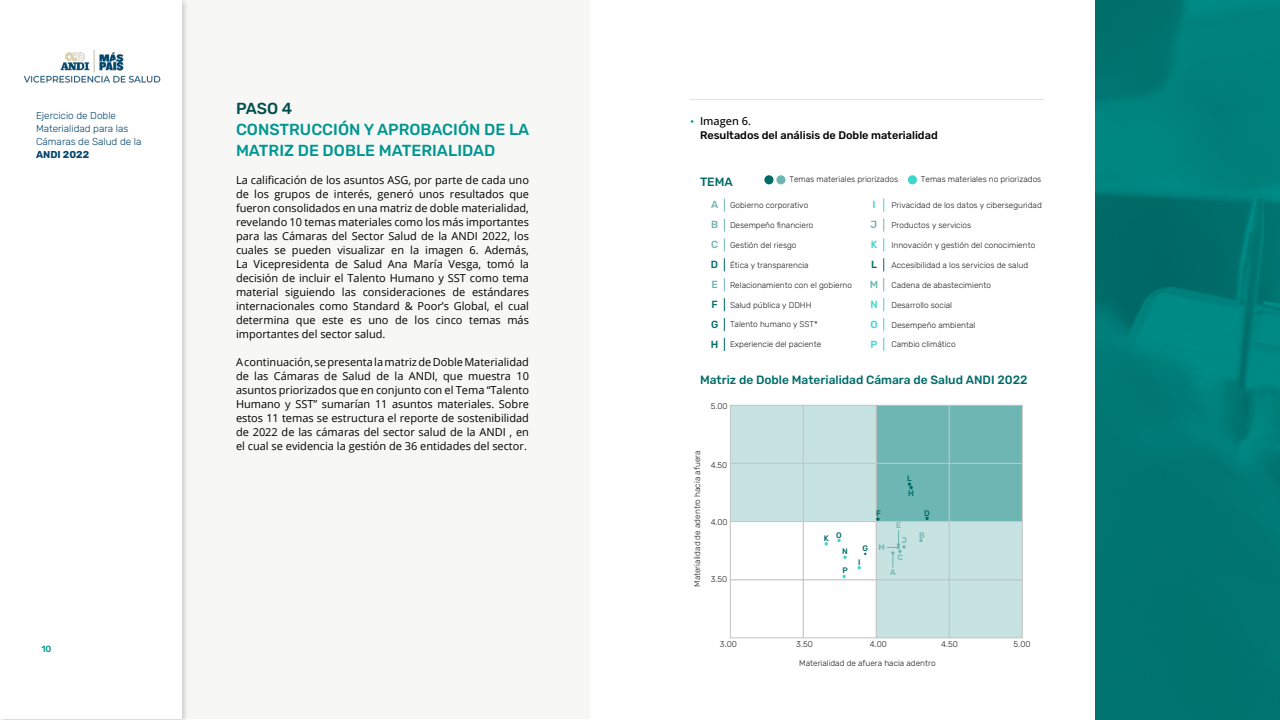
<style>
.page{position:relative;width:1280px;height:720px;background:#fff}
.page>*{position:absolute;margin:0;border:0;box-sizing:border-box;transform-origin:0 0}
.t1{font:500 16px/21px "Rubik";color:#009691}
.t2{font:500 16px "Rubik";color:#004e4d}
.t3{font:500 12px "Rubik";color:#006c69}
.t4{font:11px/14px "Open Sans";color:#000;text-align:justify}
.t5{font:500 11px "Rubik";color:#000}
.t6{font:500 11px "Open Sans";color:#000}
.t7{font:500 10.3px/19.9px "Rubik";color:#6eb6b4}
.t8{font:500 10.3px/19.9px "Rubik";color:#006c69;text-align:justify}
.t9{font:500 10.3px/19.9px "Rubik";color:#3dd7cc;text-align:justify}
.t10{font:300 10px/13px "Rubik";color:#07466d}
.t11{font:700 10px "Rubik";color:#07466d}
.t12{font:500 9px "Rubik";color:#009691}
.t13{font:300 8.3px "Rubik";color:#231f20}
.t14{font:500 8px "Rubik";color:#006c69}
.t15{font:500 8px "Rubik";color:#6eb6b4}
.s1{font-family:"Rubik";color:#009691}
</style>
<div class="page">
<div style="left:171px;top:1px;width:419px;height:718px;background:#f7f8f6"></div>
<hr style="left:690px;top:99px;width:354px;height:1px;background:#e5e4e4">
<img style="left:1096px;top:0;width:184px;height:720px">
<div style="left:730px;top:579px;width:74px;height:59px;border:1px solid #c4c4c4"></div>
<div style="left:803px;top:579px;width:74px;height:59px;border:1px solid #c4c4c4"></div>
<div style="left:876px;top:580px;width:73px;height:58px;background:#c6e2e1"></div>
<div style="left:876px;top:579px;width:74px;height:59px;border:1px solid #c4c4c4"></div>
<div style="left:949px;top:580px;width:73px;height:58px;background:#c6e2e1"></div>
<div style="left:949px;top:579px;width:74px;height:59px;border:1px solid #c4c4c4"></div>
<div style="left:730px;top:405px;width:73px;height:58px;background:#c6e2e1"></div>
<div style="left:730px;top:405px;width:74px;height:59px;border:1px solid #c4c4c4"></div>
<div style="left:803px;top:405px;width:73px;height:58px;background:#c6e2e1"></div>
<div style="left:803px;top:405px;width:74px;height:59px;border:1px solid #c4c4c4"></div>
<div style="left:876px;top:405px;width:73px;height:58px;background:#6eb6b4"></div>
<div style="left:876px;top:405px;width:74px;height:59px;border:1px solid #c4c4c4"></div>
<div style="left:949px;top:405px;width:73px;height:58px;background:#6eb6b4"></div>
<div style="left:949px;top:405px;width:74px;height:59px;border:1px solid #c4c4c4"></div>
<div style="left:730px;top:463px;width:73px;height:59px;background:#c6e2e1"></div>
<div style="left:730px;top:463px;width:74px;height:59px;border:1px solid #c4c4c4"></div>
<div style="left:803px;top:463px;width:73px;height:59px;background:#c6e2e1"></div>
<div style="left:803px;top:463px;width:74px;height:59px;border:1px solid #c4c4c4"></div>
<div style="left:876px;top:463px;width:73px;height:59px;background:#6eb6b4"></div>
<div style="left:876px;top:463px;width:74px;height:59px;border:1px solid #c4c4c4"></div>
<div style="left:949px;top:463px;width:73px;height:59px;background:#6eb6b4"></div>
<div style="left:949px;top:463px;width:74px;height:59px;border:1px solid #c4c4c4"></div>
<div style="left:730px;top:521px;width:74px;height:59px;border:1px solid #c4c4c4"></div>
<div style="left:803px;top:521px;width:74px;height:59px;border:1px solid #c4c4c4"></div>
<div style="left:876px;top:522px;width:73px;height:58px;background:#c6e2e1"></div>
<div style="left:876px;top:521px;width:74px;height:59px;border:1px solid #c4c4c4"></div>
<div style="left:949px;top:522px;width:73px;height:58px;background:#c6e2e1"></div>
<div style="left:949px;top:521px;width:74px;height:59px;border:1px solid #c4c4c4"></div>
<div style="left:764px;top:175px;width:10px;height:9px;background:#006c69;border-radius:50%"></div>
<div style="left:776px;top:175px;width:10px;height:9px;background:#6eb6b4;border-radius:50%"></div>
<div style="left:908px;top:175px;width:9px;height:9px;background:#3dd7cc;border-radius:50%"></div>
<svg style="left:724px;top:199px;width:1px;height:13px"></svg>
<svg style="left:724px;top:218px;width:1px;height:14px"></svg>
<svg style="left:724px;top:238px;width:1px;height:13px"></svg>
<svg style="left:724px;top:258px;width:1px;height:13px"></svg>
<svg style="left:724px;top:278px;width:1px;height:13px"></svg>
<svg style="left:724px;top:298px;width:1px;height:13px"></svg>
<svg style="left:724px;top:318px;width:1px;height:13px"></svg>
<svg style="left:724px;top:338px;width:1px;height:13px"></svg>
<svg style="left:883px;top:199px;width:1px;height:13px"></svg>
<svg style="left:883px;top:218px;width:1px;height:14px"></svg>
<svg style="left:883px;top:238px;width:1px;height:13px"></svg>
<svg style="left:883px;top:258px;width:1px;height:13px"></svg>
<svg style="left:883px;top:278px;width:1px;height:13px"></svg>
<svg style="left:883px;top:298px;width:1px;height:13px"></svg>
<svg style="left:883px;top:318px;width:1px;height:13px"></svg>
<svg style="left:883px;top:338px;width:1px;height:13px"></svg>
<svg style="left:925px;top:517px;width:4px;height:3px"></svg>
<svg style="left:876px;top:517px;width:4px;height:4px"></svg>
<svg style="left:837px;top:539px;width:4px;height:3px"></svg>
<svg style="left:825px;top:542px;width:3px;height:4px"></svg>
<svg style="left:843px;top:556px;width:4px;height:3px"></svg>
<svg style="left:842px;top:575px;width:4px;height:3px"></svg>
<svg style="left:908px;top:482px;width:5px;height:7px"></svg>
<svg style="left:919px;top:539px;width:4px;height:3px"></svg>
<svg style="left:887px;top:530px;width:19px;height:38px"></svg>
<div style="left:0;top:0;width:189px;height:720px;background:#000;opacity:.2"></div>
<div style="left:0;top:0;width:182px;height:720px;background:#fff"></div>
<img style="left:23px;top:49px;width:138px;height:34px">
<p class="t10" style="left:36px;top:110px;width:107px">Ejercicio de Doble<br>Materialidad para las<br>Cámaras de Salud de la</p>
<p class="t11" style="left:36px;top:149px;width:55px">ANDI 2022</p>
<p class="t12" style="left:41px;top:644px;width:12px">10</p>
<h1 class="t2" style="left:236px;top:99px;width:58px">PASO 4</h1>
<h1 class="t1" style="left:236px;top:119px;width:295px">CONSTRUCCIÓN Y APROBACIÓN DE LA<br>MATRIZ DE DOBLE MATERIALIDAD</h1>
<p class="t4" style="left:236px;top:173px;width:295px">La calificación de los asuntos ASG, por parte de cada uno de los grupos de interés, generó unos resultados que fueron consolidados en una matriz de doble materialidad, revelando 10 temas materiales como los más importantes para las Cámaras del Sector Salud de la ANDI 2022, los cuales se pueden visualizar en la imagen 6. Además, La Vicepresidenta de Salud Ana María Vesga, tomó la decisión de incluir el Talento Humano y SST como tema material siguiendo las consideraciones de estándares internacionales como Standard &amp; Poor’s Global, el cual determina que este es uno de los cinco temas más importantes del sector salud.</p>
<p class="t4" style="left:236px;top:355px;width:295px">A continuación, se presenta la matriz de Doble Materialidad de las Cámaras de Salud de la ANDI, que muestra 10 asuntos priorizados que en conjunto con el Tema “Talento Humano y SST” sumarían 11 asuntos materiales. Sobre estos 11 temas se estructura el reporte de sostenibilidad de 2022 de las cámaras del sector salud de la ANDI , en el cual se evidencia la gestión de 36 entidades del sector.</p>
<p class="t6" style="left:690px;top:113px;width:63px"><span class="s1">•</span> Imagen 6.</p>
<p class="t5" style="left:700px;top:129px;width:239px">Resultados del análisis de Doble materialidad</p>
<p class="t3" style="left:700px;top:175px;width:34px">TEMA</p>
<p class="t13" style="left:789px;top:175px;width:110px">Temas materiales priorizados</p>
<p class="t13" style="left:921px;top:175px;width:122px">Temas materiales no priorizados</p>
<p class="t7" style="left:711px;top:195px;width:9px">A</p>
<p class="t7" style="left:711px;top:215px;width:9px">B<br>C</p>
<p class="t8" style="left:711px;top:255px;width:9px">D</p>
<p class="t7" style="left:711px;top:275px;width:8px">E</p>
<p class="t8" style="left:711px;top:294px;width:9px">F G H</p>
<p class="t13" style="left:730px;top:200px;width:80px">Gobierno corporativo</p>
<p class="t13" style="left:730px;top:220px;width:85px">Desempeño financiero</p>
<p class="t13" style="left:730px;top:240px;width:68px">Gestión del riesgo</p>
<p class="t13" style="left:730px;top:260px;width:80px">Ética y transparencia</p>
<p class="t13" style="left:730px;top:280px;width:124px">Relacionamiento con el gobierno</p>
<p class="t13" style="left:730px;top:300px;width:83px">Salud pública y DDHH</p>
<p class="t13" style="left:730px;top:320px;width:89px">Talento humano y SST*</p>
<p class="t13" style="left:730px;top:340px;width:93px">Experiencie del paciente</p>
<p class="t9" style="left:872px;top:195px;width:5px">I</p>
<p class="t7" style="left:871px;top:215px;width:8px">J</p>
<p class="t9" style="left:871px;top:235px;width:8px">K</p>
<p class="t8" style="left:871px;top:255px;width:7px">L</p>
<p class="t7" style="left:870px;top:275px;width:10px">M</p>
<p class="t9" style="left:870px;top:294px;width:9px">N O P</p>
<p class="t13" style="left:891px;top:200px;width:152px">Privacidad de los datos y ciberseguridad</p>
<p class="t13" style="left:891px;top:220px;width:81px">Productos y servicios</p>
<p class="t13" style="left:891px;top:240px;width:145px">Innovación y gestión del conocimiento</p>
<p class="t13" style="left:891px;top:260px;width:138px">Accesibilidad a los servicios de salud</p>
<p class="t13" style="left:891px;top:280px;width:101px">Cadena de abastecimiento</p>
<p class="t13" style="left:891px;top:300px;width:62px">Desarrollo social</p>
<p class="t13" style="left:891px;top:320px;width:85px">Desempeño ambiental</p>
<p class="t13" style="left:891px;top:340px;width:66px">Cambio climático</p>
<p class="t3" style="left:700px;top:373px;width:329px">Matriz de Doble Materialidad Cámara de Salud ANDI 2022</p>
<p class="t13" style="left:711px;top:402px;width:18px">5.00</p>
<p class="t13" style="left:693px;top:587px;width:138px;rotate:-90deg">Materialidad de adentro hacia afuera</p>
<p class="t13" style="left:711px;top:460px;width:18px">4.50</p>
<p class="t13" style="left:711px;top:517px;width:19px">4.00</p>
<p class="t13" style="left:711px;top:575px;width:18px">3.50</p>
<p class="t14" style="left:907px;top:474px;width:6px">L</p>
<p class="t14" style="left:908px;top:489px;width:7px">H</p>
<p class="t14" style="left:876px;top:509px;width:6px">F</p>
<p class="t14" style="left:924px;top:509px;width:7px">D</p>
<p class="t15" style="left:896px;top:521px;width:6px">E</p>
<p class="t14" style="left:836px;top:530px;width:7px">O</p>
<p class="t14" style="left:824px;top:534px;width:7px">K</p>
<p class="t14" style="left:842px;top:547px;width:7px">N</p>
<p class="t14" style="left:842px;top:566px;width:7px">P</p>
<p class="t14" style="left:863px;top:543px;width:7px">G</p>
<p class="t14" style="left:858px;top:557px;width:4px">I</p>
<p class="t15" style="left:879px;top:542px;width:8px">M</p>
<p class="t15" style="left:902px;top:536px;width:7px">J</p>
<p class="t15" style="left:898px;top:553px;width:7px">C</p>
<p class="t15" style="left:890px;top:568px;width:7px">A</p>
<p class="t15" style="left:919px;top:530px;width:7px">B</p>
<p class="t13" style="left:720px;top:640px;width:18px">3.00</p>
<p class="t13" style="left:870px;top:640px;width:19px">4.00</p>
<p class="t13" style="left:796px;top:640px;width:18px">3.50</p>
<p class="t13" style="left:941px;top:640px;width:18px">4.50</p>
<p class="t13" style="left:799px;top:658px;width:138px">Materialidad de afuera hacia adentro</p>
<p class="t13" style="left:1014px;top:640px;width:18px">5.00</p>
</div>
